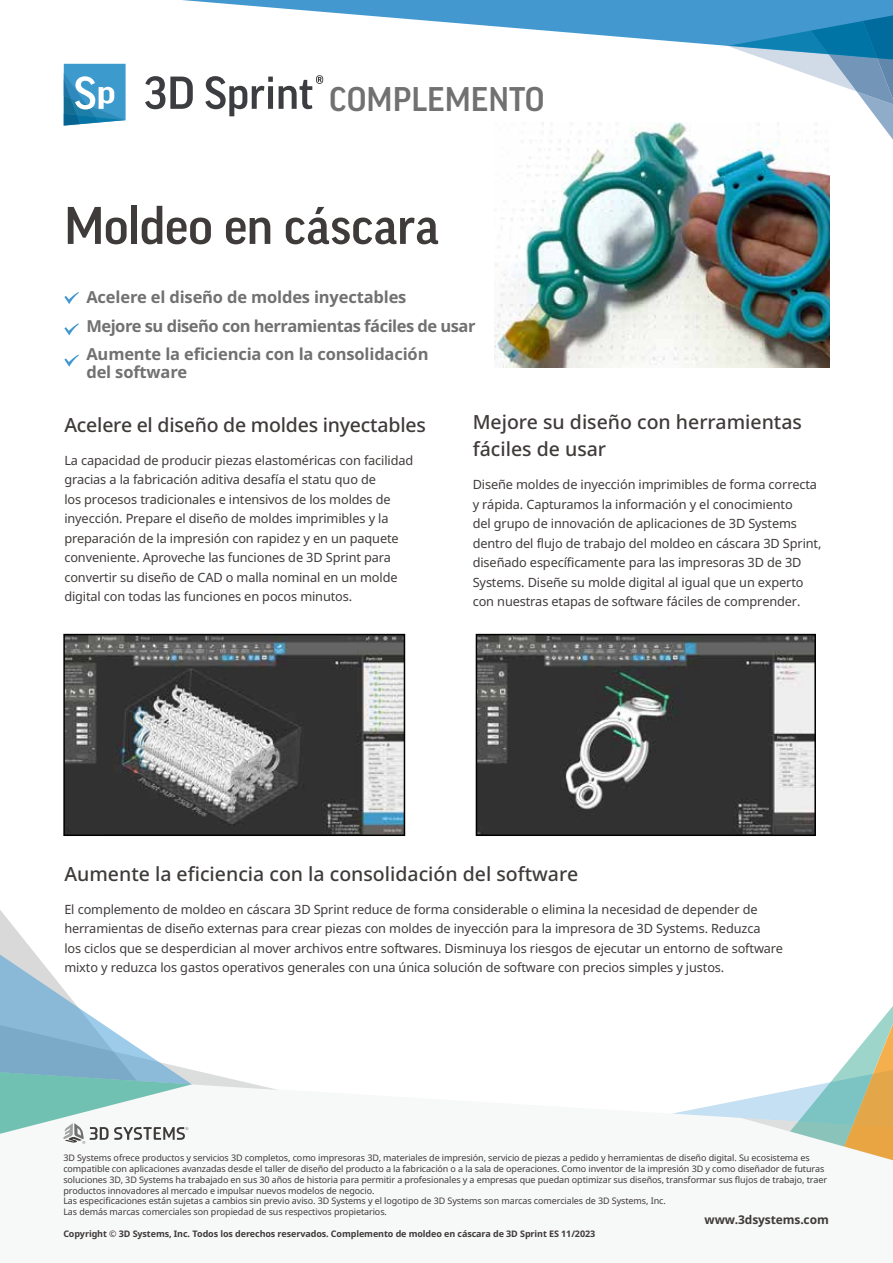
<style>
.page{position:relative;width:893px;height:1263px;background:#fff}
.page>*{position:absolute;margin:0;border:0;box-sizing:border-box;transform-origin:0 0}
.t1{font:500 51px "Good Pro";letter-spacing:-.005em;color:#3f3b3a}
.t2{font:500 33px "Good Pro";color:#727171}
.t3{font:500 19.5px/27px "Noto Sans";color:#3f3b3a}
.t4{font:700 16.5px/28.5px "Noto Sans";letter-spacing:-.01em;color:#727171}
.t5{font:12.75px/19.5px "Noto Sans";letter-spacing:-.01em;color:#3f3b3a}
.t6{font:700 12px "Noto Sans";letter-spacing:-.01em;color:#3f3b3a}
.t7{font:9px/10.8px "Noto Sans";letter-spacing:-.01em;color:#3f3b3a}
.t8{font:700 9px "Noto Sans";letter-spacing:-.01em;color:#3f3b3a}
</style>
<div class="page">
<svg style="left:64px;top:292px;width:15px;height:12px"></svg>
<svg style="left:64px;top:323px;width:15px;height:12px"></svg>
<svg style="left:64px;top:354px;width:15px;height:13px"></svg>
<svg style="left:64px;top:64px;width:62px;height:62px"></svg>
<svg style="left:145px;top:0;width:748px;height:140px"></svg>
<svg style="left:673px;top:1006px;width:220px;height:155px"></svg>
<svg style="left:0;top:910px;width:278px;height:234px"></svg>
<img style="left:494px;top:123px;width:335px;height:244px">
<img style="left:66px;top:637px;width:336px;height:196px">
<div style="left:63px;top:634px;width:342px;height:202px;border:2px solid #000"></div>
<img style="left:479px;top:637px;width:334px;height:196px">
<div style="left:476px;top:634px;width:340px;height:202px;border:2px solid #000"></div>
<h2 class="t2" style="left:329px;top:80px;width:217px">COMPLEMENTO</h2>
<h1 class="t1" style="left:64px;top:197px;width:376px">Moldeo en cáscara</h1>
<p class="t4" style="left:86px;top:283px;width:391px">Acelere el diseño de moldes inyectables<br>Mejore su diseño con herramientas fáciles de usar<br>Aumente la eficiencia con la consolidación</p>
<p class="t4" style="left:86px;top:358px;width:102px">del software</p>
<h3 class="t3" style="left:64px;top:411px;width:363px">Acelere el diseño de moldes inyectables</h3>
<p class="t5" style="left:64px;top:450px;width:350px">La capacidad de producir piezas elastoméricas con facilidad gracias a la fabricación aditiva desafía el statu quo de<br>los procesos tradicionales e intensivos de los moldes de inyección. Prepare el diseño de moldes imprimibles y la preparación de la impresión con rapidez y en un paquete conveniente. Aproveche las funciones de 3D Sprint para convertir su diseño de CAD o malla nominal en un molde digital con todas las funciones en pocos minutos.</p>
<h3 class="t3" style="left:473px;top:409px;width:331px">Mejore su diseño con herramientas fáciles de usar</h3>
<p class="t5" style="left:473px;top:474px;width:350px">Diseñe moldes de inyección imprimibles de forma correcta y rápida. Capturamos la información y el conocimiento<br>del grupo de innovación de aplicaciones de 3D Systems dentro del flujo de trabajo del moldeo en cáscara 3D Sprint, diseñado específicamente para las impresoras 3D de 3D Systems. Diseñe su molde digital al igual que un experto con nuestras etapas de software fáciles de comprender.</p>
<h3 class="t3" style="left:64px;top:861px;width:515px">Aumente la eficiencia con la consolidación del software</h3>
<p class="t5" style="left:64px;top:899px;width:720px">El complemento de moldeo en cáscara 3D Sprint reduce de forma considerable o elimina la necesidad de depender de herramientas de diseño externas para crear piezas con moldes de inyección para la impresora de 3D Systems. Reduzca<br>los ciclos que se desperdician al mover archivos entre softwares. Disminuya los riesgos de ejecutar un entorno de software mixto y reduzca los gastos operativos generales con una única solución de software con precios simples y justos.</p>
<p class="t7" style="left:63px;top:1152px;width:765px">3D Systems ofrece productos y servicios 3D completos, como impresoras 3D, materiales de impresión, servicio de piezas a pedido y herramientas de diseño digital. Su ecosistema es compatible con aplicaciones avanzadas desde el taller de diseño del producto a la fabricación o a la sala de operaciones. Como inventor de la impresión 3D y como diseñador de futuras soluciones 3D, 3D Systems ha trabajado en sus 30 años de historia para permitir a profesionales y a empresas que puedan optimizar sus diseños, transformar sus flujos de trabajo, traer productos innovadores al mercado e impulsar nuevos modelos de negocio.<br>Las especificaciones están sujetas a cambios sin previo aviso. 3D Systems y el logotipo de 3D Systems son marcas comerciales de 3D Systems, Inc.<br>Las demás marcas comerciales son propiedad de sus respectivos propietarios.</p>
<p class="t8" style="left:63px;top:1227px;width:533px">Copyright © 3D Systems, Inc. Todos los derechos reservados. Complemento de moldeo en cáscara de 3D Sprint ES 11/2023</p>
<p class="t6" style="left:705px;top:1211px;width:126px">www.3dsystems.com</p>
</div>
